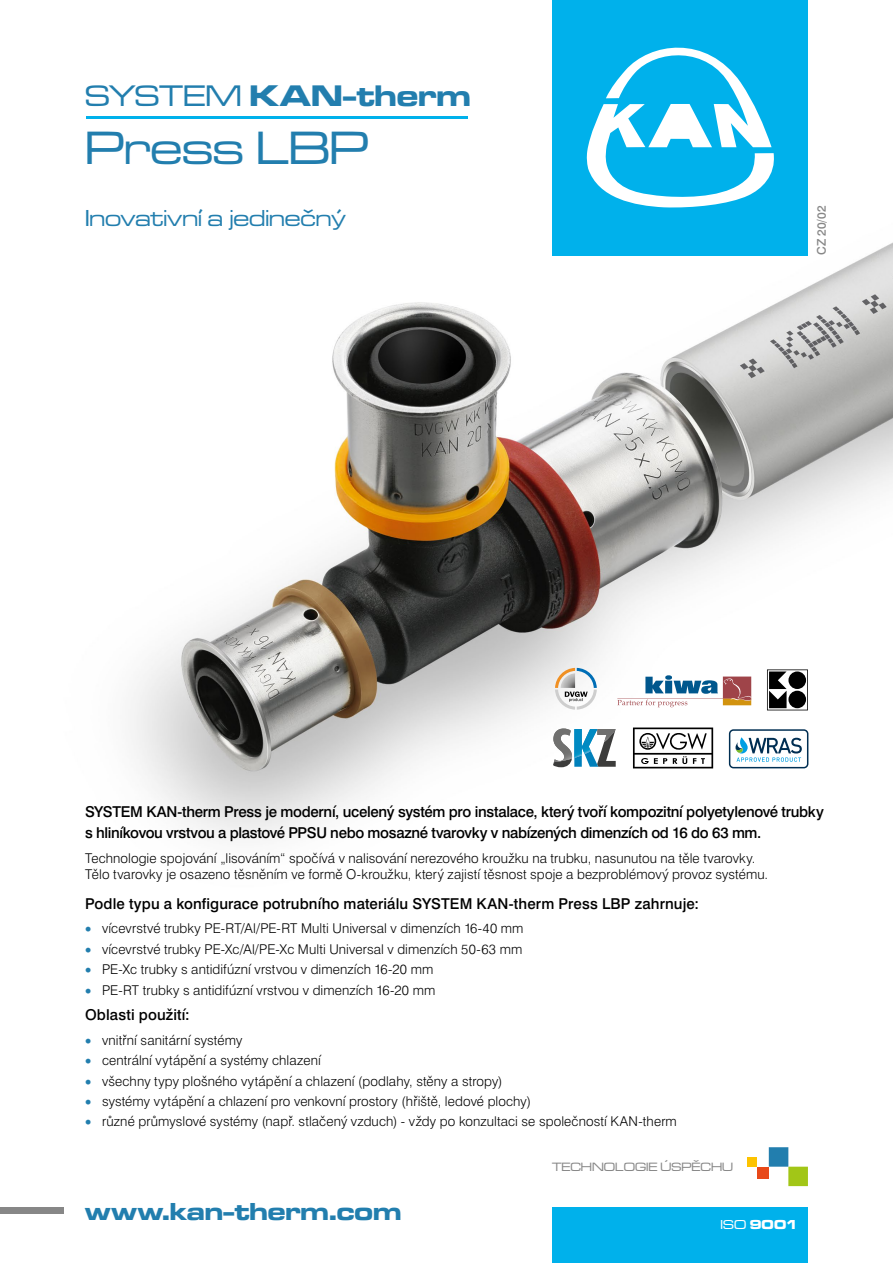
<style>
.page{position:relative;width:893px;height:1263px;background:#fff}
.page>*{position:absolute;margin:0;border:0;box-sizing:border-box;transform-origin:0 0}
.t1{font:48.45px "Microgramma D Med Ext";color:#227eae}
.t2{font:30.9px "Microgramma D Bol Ext";color:#227eae}
.t3{font:25.5px "Microgramma D Bol Ext";color:#227eae}
.t4{font:24px "Microgramma D Med Ext";color:#227eae}
.t5{font:15px/21px "Swiss 721 Md AT";letter-spacing:-.015em;color:#000}
.t6{font:15px "Swiss 721 Md AT";letter-spacing:.005em;color:#000}
.t7{font:15px "Swiss 721 Md AT";letter-spacing:.01em;color:#000}
.t8{font:13.5px/16.5px "Swiss 721 Lt AT";letter-spacing:.01em;color:#000}
.t9{font:13.5px "Microgramma D Bol Ext";color:#fff}
.t10{font:12.45px "Microgramma D Med Ext";color:#878787}
.t11{font:12px "Swiss 721 Md AT";color:#878787}
.s1{font-family:"Microgramma D Med Ext"}
.s2{color:#227eae}
</style>
<div class="page">
<img style="left:130px;top:211px;width:763px;height:627px">
<svg style="left:555px;top:668px;width:42px;height:42px"></svg>
<svg style="left:617px;top:675px;width:134px;height:32px"></svg>
<svg style="left:633px;top:727px;width:80px;height:41px"></svg>
<div style="left:729px;top:729px;width:79px;height:39px;border:1px solid #002e52;border-radius:4px"></div>
<svg style="left:735px;top:737px;width:67px;height:25px"></svg>
<svg style="left:767px;top:669px;width:41px;height:41px"></svg>
<div style="left:788px;top:671px;width:18px;height:18px;background:#000;border-radius:50%"></div>
<div style="left:788px;top:691px;width:18px;height:17px;background:#000;border-radius:50%"></div>
<svg style="left:553px;top:728px;width:63px;height:39px"></svg>
<img style="left:597px;top:729px;width:19px;height:13px">
<img style="left:553px;top:728px;width:19px;height:34px">
<img style="left:574px;top:729px;width:23px;height:29px">
<div style="left:553px;top:1208px;width:255px;height:55px;background:#00b1eb"></div>
<hr style="left:86px;top:117px;width:382px;height:2px;background:#00b1eb">
<div style="left:0;top:1208px;width:64px;height:6px;background:#878787"></div>
<div style="left:553px;top:0;width:255px;height:255px;background:#00b1eb"></div>
<svg style="left:586px;top:47px;width:188px;height:161px"></svg>
<div style="left:757px;top:1167px;width:12px;height:11px;background:#e84919"></div>
<div style="left:747px;top:1157px;width:10px;height:10px;background:#fdc300"></div>
<div style="left:788px;top:1167px;width:20px;height:19px;background:#a2c617"></div>
<div style="left:769px;top:1147px;width:19px;height:20px;background:#227eae"></div>
<h2 class="t2" style="left:85px;top:75px;width:387px"><span class="s1">SYSTEM</span> KAN-therm</h2>
<h1 class="t1" style="left:85px;top:117px;width:285px">Press LBP</h1>
<h3 class="t4" style="left:85px;top:203px;width:262px">Inovativní a jedinečný</h3>
<p class="t11" style="left:814px;top:255px;width:51px;rotate:-90deg">CZ 20/02</p>
<p class="t5" style="left:85px;top:801px;width:740px">SYSTEM KAN‑therm Press je moderní, ucelený systém pro instalace, který tvoří kompozitní polyetylenové trubky s hliníkovou vrstvou a plastové PPSU nebo mosazné tvarovky v nabízených dimenzích od 16 do 63 mm.</p>
<p class="t8" style="left:85px;top:849px;width:685px">Technologie spojování „lisováním“ spočívá v nalisování nerezového kroužku na trubku, nasunutou na těle tvarovky.<br>Tělo tvarovky je osazeno těsněním ve formě O-kroužku, který zajistí těsnost spoje a bezproblémový provoz systému.</p>
<p class="t6" style="left:85px;top:894px;width:616px">Podle typu a konfigurace potrubního materiálu SYSTEM KAN‑therm Press LBP zahrnuje:</p>
<p class="t8" style="left:85px;top:920px;width:440px"><span class="s2">•</span> vícevrstvé trubky PE-RT/Al/PE-RT Multi Universal v dimenzích 16-40 mm</p>
<p class="t8" style="left:85px;top:941px;width:439px"><span class="s2">•</span> vícevrstvé trubky PE-Xc/Al/PE-Xc Multi Universal v dimenzích 50-63 mm</p>
<p class="t8" style="left:85px;top:961px;width:350px"><span class="s2">•</span> PE-Xc trubky s antidifúzní vrstvou v dimenzích 16-20 mm</p>
<p class="t8" style="left:85px;top:981px;width:352px"><span class="s2">•</span> PE-RT trubky s antidifúzní vrstvou v dimenzích 16-20 mm</p>
<p class="t7" style="left:85px;top:1006px;width:106px">Oblasti použití:</p>
<p class="t8" style="left:85px;top:1031px;width:159px"><span class="s2">•</span> vnitřní sanitární systémy</p>
<p class="t8" style="left:85px;top:1052px;width:237px"><span class="s2">•</span> centrální vytápění a systémy chlazení</p>
<p class="t8" style="left:85px;top:1072px;width:419px"><span class="s2">•</span> všechny typy plošného vytápění a chlazení (podlahy, stěny a stropy)</p>
<p class="t8" style="left:85px;top:1093px;width:448px"><span class="s2">•</span> systémy vytápění a chlazení pro venkovní prostory (hřiště, ledové plochy)</p>
<p class="t8" style="left:85px;top:1113px;width:593px"><span class="s2">•</span> různé průmyslové systémy (např. stlačený vzduch) - vždy po konzultaci se společností KAN-therm</p>
<h3 class="t3" style="left:85px;top:1194px;width:318px">www.kan-therm.com</h3>
<p class="t10" style="left:552px;top:1159px;width:183px">TECHNOLOGIE ÚSPĚCHU</p>
<p class="t9" style="left:720px;top:1216px;width:79px"><span class="s1">ISO</span> 9001</p>
</div>
